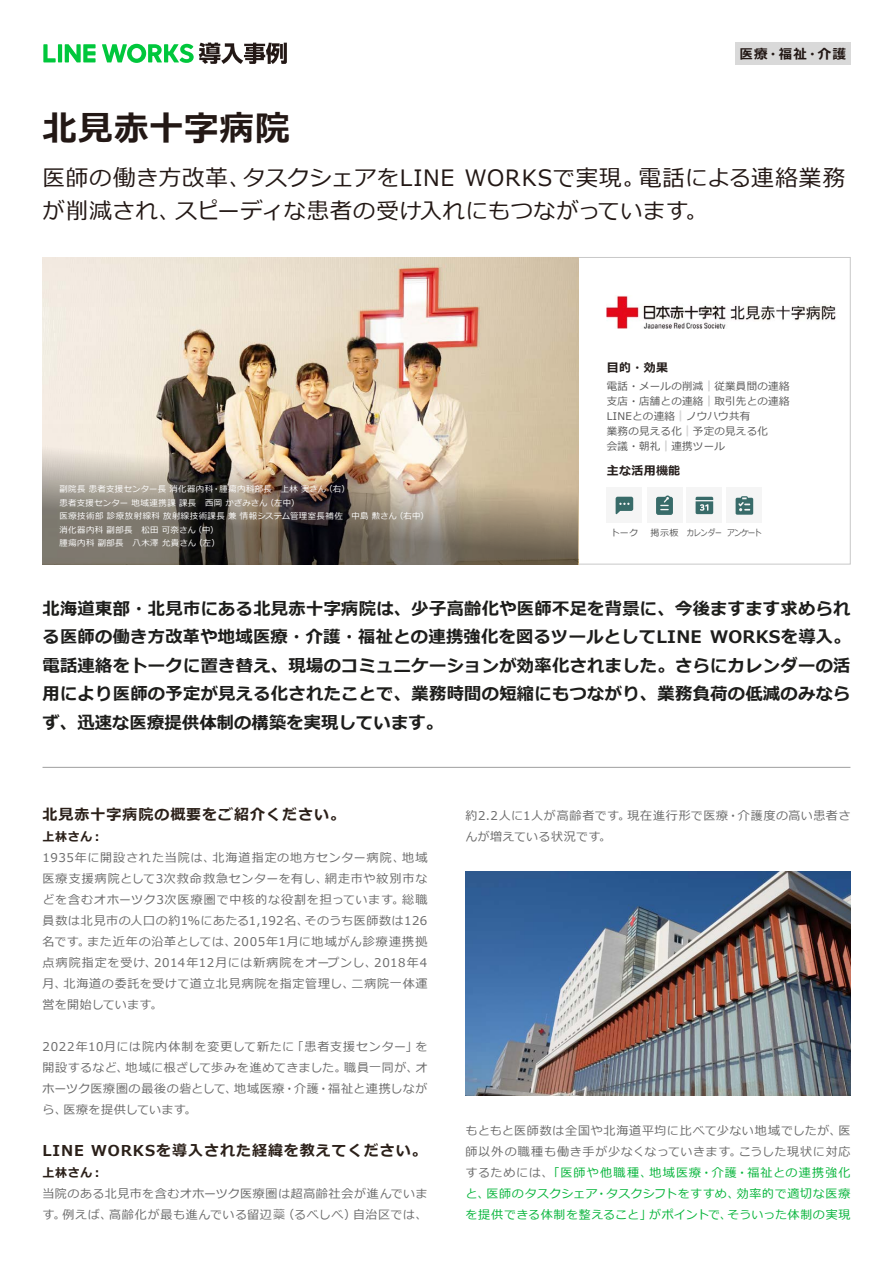
<style>
.page{position:relative;width:893px;height:1263px;background:#fff}
.page>*{position:absolute;margin:0;border:0;box-sizing:border-box;transform-origin:0 0}
.t1{font:700 34.5px "Meiryo";letter-spacing:.03em;color:#231815}
.t2{font:22.5px/33px "Meiryo";letter-spacing:.015em;color:#231815}
.t3{font:700 17.25px/28.5px "Meiryo";letter-spacing:.02em;color:#1d1d1b;text-align:right}
.t4{font:700 15px "Meiryo";letter-spacing:.065em;color:#2b2019}
.t5{font:700 13.5px "Meiryo";color:#231815}
.t6{font:12px/21px "Meiryo";letter-spacing:.055em;color:#6a6a6a}
.t7{font:12px "Meiryo";letter-spacing:.05em;color:#07b53b}
.t8{font:12px/21px "Meiryo";letter-spacing:.03em;color:#6a6a6a}
.t9{font:12px/21px "Meiryo";letter-spacing:.035em;color:#6a6a6a}
.t10{font:12px "Meiryo";letter-spacing:.075em;color:#6a6a6a}
.t11{font:12px "Meiryo";letter-spacing:.02em;color:#6a6a6a}
.t12{font:12px "Meiryo";letter-spacing:.105em;color:#07b53b}
.t13{font:12px "Meiryo";letter-spacing:.08em;color:#6a6a6a}
.t14{font:12px "Meiryo";letter-spacing:.08em;color:#07b53b}
.t15{font:12px/21px "Meiryo";letter-spacing:.025em;color:#6a6a6a}
.t16{font:12px "Meiryo";letter-spacing:.01em;color:#07b53b}
.t17{font:700 12px "Meiryo";letter-spacing:.025em;color:#251e1c}
.t18{font:700 12px "Meiryo";letter-spacing:.055em;color:#2b2019}
.t19{font:12px "Meiryo";letter-spacing:.03em;color:#07b53b}
.t20{font:12px "Meiryo";letter-spacing:.02em;color:#07b53b}
.t21{font:10.5px/15px "Meiryo";letter-spacing:.025em;color:#585858}
.t22{font:9px "Meiryo";letter-spacing:-.02em;color:#585858}
.t23{font:9px "Meiryo";letter-spacing:-.02em;color:#585858;scale:.85 1}
.t24{font:9px "Meiryo";letter-spacing:-.02em;color:#585858;scale:.8 1}
.t25{font:8.4px/13.5px "Meiryo";letter-spacing:.05em;color:#fff}
.s1{font-size:10.05px;color:#dcdcdc}
.s2{color:#6a6a6a}
</style>
<div class="page">
<svg style="left:102px;top:43px;width:185px;height:21px"></svg>
<hr style="left:58px;top:44px;width:4px;height:18px;background:#00c73c">
<svg style="left:43px;top:44px;width:13px;height:18px"></svg>
<svg style="left:65px;top:44px;width:31px;height:18px"></svg>
<img style="left:43px;top:257px;width:535px;height:167px">
<div style="left:735px;top:43px;width:115px;height:22px;background:#d9d9d9"></div>
<img style="left:607px;top:295px;width:229px;height:33px">
<hr style="left:43px;top:767px;width:807px;height:1px;background:#9e9e9e">
<img style="left:466px;top:872px;width:384px;height:223px">
<div style="left:607px;top:488px;width:35px;height:35px;background:#f5f5f5"></div>
<svg style="left:616px;top:497px;width:17px;height:17px"></svg>
<div style="left:647px;top:488px;width:35px;height:35px;background:#f5f5f5"></div>
<svg style="left:656px;top:495px;width:17px;height:20px"></svg>
<div style="left:687px;top:488px;width:35px;height:35px;background:#f5f5f5"></div>
<svg style="left:696px;top:497px;width:17px;height:17px"></svg>
<div style="left:727px;top:488px;width:35px;height:35px;background:#f5f5f5"></div>
<svg style="left:736px;top:496px;width:17px;height:19px"></svg>
<img style="left:43px;top:424px;width:535px;height:140px">
<h1 class="t1" style="left:43px;top:104px;width:249px">北見赤十字病院</h1>
<p class="t5" style="left:739px;top:44px;width:108px">医療・福祉・介護</p>
<h2 class="t2" style="left:639px;top:162px;width:208px">電話による連絡業務</h2>
<h2 class="t2" style="left:175px;top:162px;width:534px;text-indent:-133px">医師の働き方改革、<br>スピーディな患者の受け入れにもつながっています。</h2>
<h2 class="t2" style="left:243px;top:162px;width:404px">タスクシェアをLINE WORKSで実現。</h2>
<h2 class="t2" style="left:43px;top:195px;width:140px">が削減され、</h2>
<p class="t25" style="left:266px;top:483px;width:62px;text-indent:-206px">副院長患者支援センター長消化器内科・腫瘍内科部長　上林実さん（左中(</p>
<p class="t25" style="left:324px;top:483px;width:27px">（右(</p>
<p class="t25" style="left:60px;top:496px;width:210px">患者支援センター地域連携課課長　西岡かざみさん</p>
<p class="t25" style="left:194px;top:510px;width:205px;text-indent:-134px">医療技術部診療放射線科放射線技術課長兼情報システム管理室長補佐　中島勲さん（中(</p>
<p class="t25" style="left:395px;top:510px;width:35px">（右中(</p>
<p class="t25" style="left:194px;top:523px;width:27px;text-indent:-135px">消化器内科副部長　松田可奈さん<br>（左(</p>
<p class="t25" style="left:60px;top:537px;width:138px">腫瘍内科副部長　八木澤允貴さん</p>
<p class="t17" style="left:607px;top:359px;width:63px">目的・効果</p>
<p class="t21" style="left:607px;top:379px;width:184px">電話・メールの削減<span class="s1">｜</span>従業員間の連絡支店・店舗との連絡<span class="s1">｜</span>取引先との連絡<br>LINEとの連絡<span class="s1">｜</span>ノウハウ共有<br>業務の見える化<span class="s1">｜</span>予定の見える化<br>会議・朝礼<span class="s1">｜</span>連携ツール</p>
<p class="t17" style="left:607px;top:462px;width:75px">主な活用機能</p>
<p class="t22" style="left:611px;top:526px;width:29px">トーク</p>
<p class="t22" style="left:651px;top:526px;width:29px">掲示板</p>
<p class="t24" style="left:687px;top:526px;width:45px">カレンダー</p>
<p class="t23" style="left:727px;top:526px;width:42px">アンケート</p>
<h3 class="t3" style="left:43px;top:595px;width:810px">北海道東部・北見市にある北見赤十字病院は、少子高齢化や医師不足を背景に、今後ますます求められ<br>WORKSを導入。</h3>
<h3 class="t3" style="left:43px;top:623px;width:809px;text-align:left">る医師の働き方改革や地域医療・介護・福祉との連携強化を図るツールとしてLINE<br>電話連絡をトークに置き替え、現場のコミュニケーションが効率化されました。さらにカレンダーの活用により医師の予定が見える化されたことで、業務時間の短縮にもつながり、業務負荷の低減のみならず、迅速な医療提供体制の構築を実現しています。</h3>
<p class="t4" style="left:43px;top:804px;width:304px">北見赤十字病院の概要をご紹介ください。</p>
<p class="t18" style="left:43px;top:828px;width:62px">上林さん：</p>
<p class="t13" style="left:212px;top:850px;width:194px">北海道指定の地方センター病院、</p>
<p class="t6" style="left:43px;top:848px;width:174px">1935年に開設された当院は、</p>
<p class="t6" style="left:402px;top:848px;width:27px">地域</p>
<p class="t6" style="left:43px;top:869px;width:287px">医療支援病院として3次救命救急センターを有し、</p>
<p class="t6" style="left:325px;top:869px;width:104px">網走市や紋別市な</p>
<p class="t6" style="left:304px;top:890px;width:124px;text-indent:-262px">どを含むオホーツク3次医療圏で中核的な役割を担っています。<br>そのうち医師数は126</p>
<p class="t6" style="left:402px;top:890px;width:27px">総職</p>
<p class="t6" style="left:233px;top:911px;width:195px;text-indent:-191px">員数は北見市の人口の約1%にあたる1,192名、<br>2005年1月に地域がん診療連携拠</p>
<p class="t6" style="left:43px;top:932px;width:49px">名です。</p>
<p class="t6" style="left:87px;top:932px;width:151px">また近年の沿革としては、</p>
<p class="t6" style="left:154px;top:953px;width:224px">2014年12月には新病院をオープンし、</p>
<p class="t10" style="left:43px;top:955px;width:116px">点病院指定を受け、</p>
<p class="t6" style="left:374px;top:953px;width:55px">2018年4</p>
<p class="t6" style="left:64px;top:974px;width:292px">北海道の委託を受けて道立北見病院を指定管理し、</p>
<p class="t6" style="left:352px;top:974px;width:77px">二病院一体運</p>
<p class="t15" style="left:43px;top:974px;width:121px">月、<br>営を開始しています。</p>
<p class="t6" style="left:43px;top:1037px;width:253px">2022年10月には院内体制を変更して新たに</p>
<p class="t10" style="left:292px;top:1039px;width:127px">「患者支援センター」</p>
<p class="t6" style="left:415px;top:1037px;width:13px">を</p>
<p class="t6" style="left:344px;top:1058px;width:76px">職員一同が、</p>
<p class="t11" style="left:126px;top:1060px;width:222px">地域に根ざして歩みを進めてきました。</p>
<p class="t6" style="left:43px;top:1058px;width:88px">開設するなど、</p>
<p class="t6" style="left:415px;top:1058px;width:13px">オ</p>
<p class="t6" style="left:234px;top:1079px;width:195px">地域医療・介護・福祉と連携しなが</p>
<p class="t8" style="left:63px;top:1079px;width:175px;text-indent:-21px">ホーツク医療圏の最後の砦として、医療を提供しています。</p>
<p class="t6" style="left:43px;top:1100px;width:26px">ら、</p>
<p class="t4" style="left:91px;top:1140px;width:337px">WORKSを導入された経緯を教えてください。</p>
<p class="t4" style="left:43px;top:1140px;width:43px">LINE</p>
<p class="t18" style="left:43px;top:1164px;width:62px">上林さん：</p>
<p class="t6" style="left:43px;top:1184px;width:386px;text-align:right">当院のある北見市を含むオホーツク医療圏は超高齢社会が進んでいま自治区では、</p>
<p class="t6" style="left:63px;top:1205px;width:51px">例えば、</p>
<p class="t6" style="left:109px;top:1205px;width:177px">高齢化が最も進んでいる留辺蘂</p>
<p class="t6" style="left:282px;top:1205px;width:75px">（るべしべ）</p>
<p class="t6" style="left:43px;top:1205px;width:24px">す。</p>
<p class="t9" style="left:466px;top:806px;width:166px">約2.2人に1人が高齢者です。んが増えている状況です。</p>
<p class="t6" style="left:628px;top:806px;width:224px">現在進行形で医療・介護度の高い患者さ</p>
<p class="t6" style="left:739px;top:1121px;width:113px;text-indent:-273px">もともと医師数は全国や北海道平均に比べて少ない地域でしたが、こうした現状に対応</p>
<p class="t6" style="left:838px;top:1121px;width:13px">医</p>
<p class="t6" style="left:466px;top:1142px;width:277px">師以外の職種も働き手が少なくなっていきます。</p>
<p class="t12" style="left:649px;top:1165px;width:203px">地域医療・介護・福祉との連携強化</p>
<p class="t14" style="left:466px;top:1165px;width:188px"><span class="s2">するためには、</span>「医師や他職種、</p>
<p class="t20" style="left:487px;top:1186px;width:113px">医師のタスクシェア</p>
<p class="t7" style="left:737px;top:1186px;width:115px">効率的で適切な医療</p>
<p class="t16" style="left:595px;top:1186px;width:145px">・タスクシフトをすすめ、</p>
<p class="t7" style="left:466px;top:1186px;width:25px">と、</p>
<p class="t7" style="left:649px;top:1207px;width:84px">がポイントで、</p>
<p class="t19" style="left:727px;top:1207px;width:125px">そういった体制の実現</p>
<p class="t7" style="left:466px;top:1207px;width:187px">を提供できる体制を整えること」</p>
</div>
